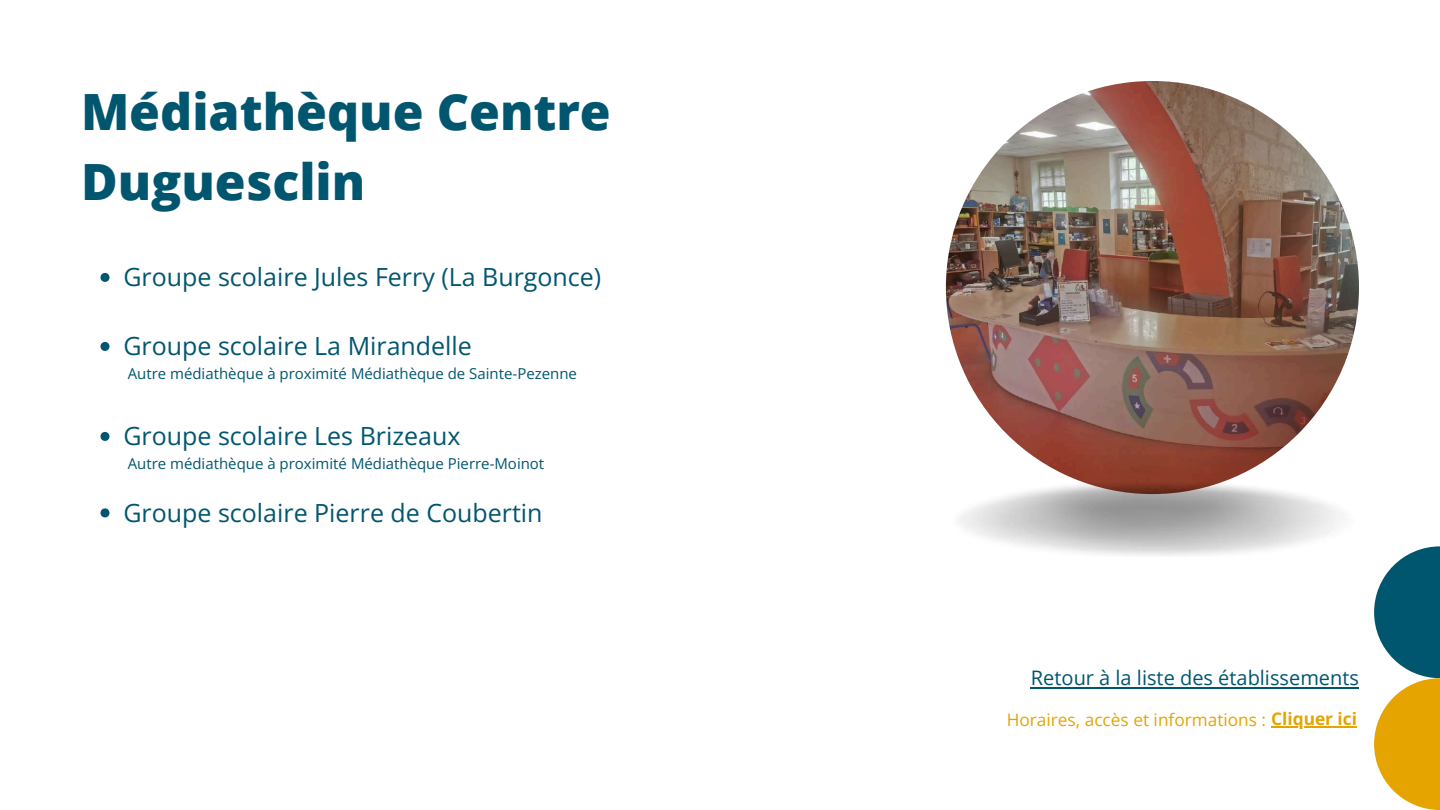
<style>
.page{position:relative;width:1440px;height:810px;background:#fff}
.page>*{position:absolute;margin:0;border:0;box-sizing:border-box;transform-origin:0 0}
.t1{font:800 50px/69.8px "Open Sans";color:#00566f}
.t2{font:25px "Open Sans";color:#00566f}
.t3{font:20px "Open Sans";color:#00566f}
.t4{font:17.3px "Open Sans";color:#e6a400}
.t5{font:15px "Open Sans";color:#00566f}
.s1{font-weight:700}
</style>
<div class="page">
<svg style="left:1374px;top:546px;width:66px;height:132px;fill:#00566f"></svg>
<svg style="left:1374px;top:678px;width:66px;height:132px;fill:#e6a400"></svg>
<img style="left:946px;top:81px;width:413px;height:413px;border-radius:50%">
<img style="left:959px;top:483px;width:381px;height:73px">
<svg style="left:100px;top:273px;width:10px;height:9px"></svg>
<svg style="left:100px;top:342px;width:10px;height:9px"></svg>
<svg style="left:100px;top:432px;width:10px;height:9px"></svg>
<svg style="left:100px;top:508px;width:10px;height:9px"></svg>
<hr style="left:1271px;top:727px;width:86px;height:1px;background:#e6a400">
<hr style="left:1031px;top:687px;width:328px;height:1px;background:#00566f">
<h1 class="t1" style="left:81px;top:76px;width:531px">Médiathèque Centre<br>Duguesclin</h1>
<p class="t2" style="left:123px;top:260px;width:479px">Groupe scolaire Jules Ferry (La Burgonce)</p>
<p class="t2" style="left:123px;top:329px;width:350px">Groupe scolaire La Mirandelle</p>
<p class="t5" style="left:128px;top:363px;width:451px">Autre médiathèque à proximité Médiathèque de Sainte-Pezenne</p>
<p class="t2" style="left:123px;top:419px;width:338px">Groupe scolaire Les Brizeaux</p>
<p class="t5" style="left:128px;top:453px;width:418px">Autre médiathèque à proximité Médiathèque Pierre-Moinot</p>
<p class="t2" style="left:123px;top:495px;width:421px">Groupe scolaire Pierre de Coubertin</p>
<p class="t3" style="left:1031px;top:664px;width:330px">Retour à la liste des établissements</p>
<p class="t4" style="left:1007px;top:708px;width:352px">Horaires, accès et informations : <span class="s1">Cliquer ici</span></p>
</div>
